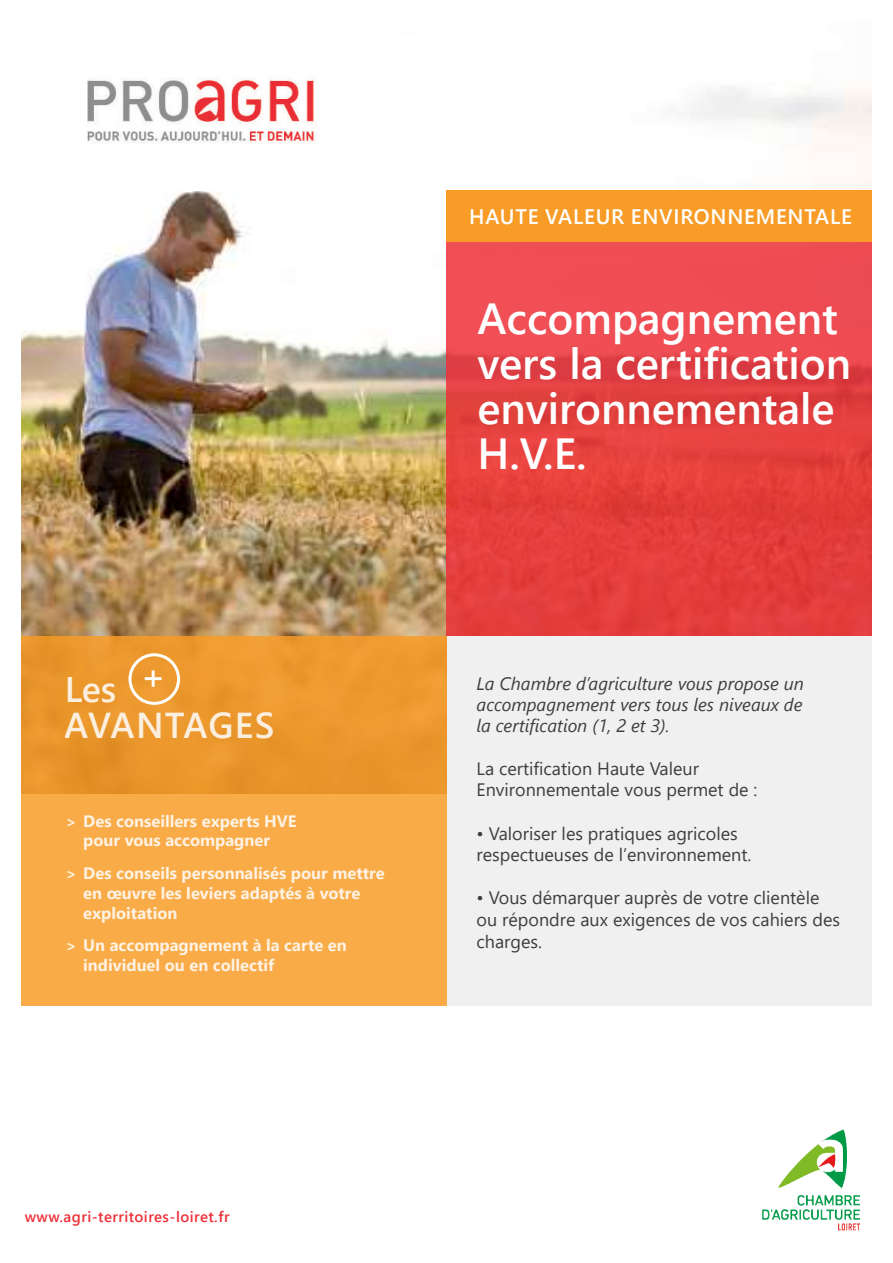
<style>
.page{position:relative;width:893px;height:1263px;background:#fff}
.page>*{position:absolute;margin:0;border:0;box-sizing:border-box;transform-origin:0 0}
.t1{font:600 43.5px/45px "Segoe UI";color:#fff}
.t2{font:600 36px/36px "Segoe UI";letter-spacing:.01em;color:#fff}
.t3{font:600 21px "Segoe UI";letter-spacing:.035em;color:#fff}
.t4{font:18px/21.6px "Segoe UI";color:#3e3e3f}
.t5{font:italic 18px/21px "Segoe UI";color:#3e3e3f;text-align:justify}
.t6{font:700 16.5px/19.8px "Segoe UI";color:#fff}
.t7{font:600 15px "Segoe UI";letter-spacing:.03em;color:#ee3038}
.s1{font-family:"Corbel"}
</style>
<div class="page">
<img style="left:22px;top:87px;width:850px;height:549px">
<svg style="left:446px;top:242px;width:426px;height:394px;background:#e64243"></svg>
<div style="left:9px;top:38px;width:441px;height:153px;background:#fff"></div>
<svg style="left:22px;top:636px;width:425px;height:369px;background:#f2a23c"></svg>
<div style="left:447px;top:636px;width:425px;height:369px;background:#f0f0f0"></div>
<div style="left:446px;top:191px;width:426px;height:51px;background:#f89c27"></div>
<img style="left:87px;top:77px;width:230px;height:67px">
<div style="left:128px;top:653px;width:52px;height:52px;border:3px solid #fff;border-radius:50%"></div>
<img style="left:762px;top:1129px;width:99px;height:102px">
<p class="t3" style="left:469px;top:196px;width:384px">HAUTE VALEUR ENVIRONNEMENTALE</p>
<h1 class="t1" style="left:477px;top:293px;width:375px">Accompagnement vers la certification environnementale<br>H.V.E.</h1>
<h2 class="t2" style="left:141px;top:656px;width:26px">+</h2>
<h2 class="t2" style="left:64px;top:669px;width:212px">Les<br>AVANTAGES</h2>
<p class="t5" style="left:477px;top:670px;width:329px">La Chambre d’agriculture vous propose un accompagnement vers tous les niveaux de la certification (1, 2 et 3).</p>
<p class="t4" style="left:477px;top:756px;width:282px">La certification Haute Valeur<br>Environnementale vous permet de :</p>
<p class="t4" style="left:477px;top:821px;width:276px">• Valoriser les pratiques agricoles respectueuses de l’environnement.</p>
<p class="t4" style="left:477px;top:886px;width:365px">• Vous démarquer auprès de votre clientèle ou répondre aux exigences de vos cahiers des charges.</p>
<p class="t6" style="left:66px;top:809px;width:232px;text-align:center"><span class="s1">&gt;</span> Des conseillers experts HVE pour vous accompagner</p>
<p class="t6" style="left:83px;top:862px;width:303px;text-indent:-17px"><span class="s1">&gt;</span> Des conseils personnalisés pour mettre en œuvre les leviers adaptés à votre exploitation</p>
<p class="t6" style="left:83px;top:934px;width:265px;text-indent:-17px"><span class="s1">&gt;</span> Un accompagnement à la carte en individuel ou en collectif</p>
<p class="t7" style="left:25px;top:1202px;width:206px">www.agri-territoires-loiret.fr</p>
</div>
